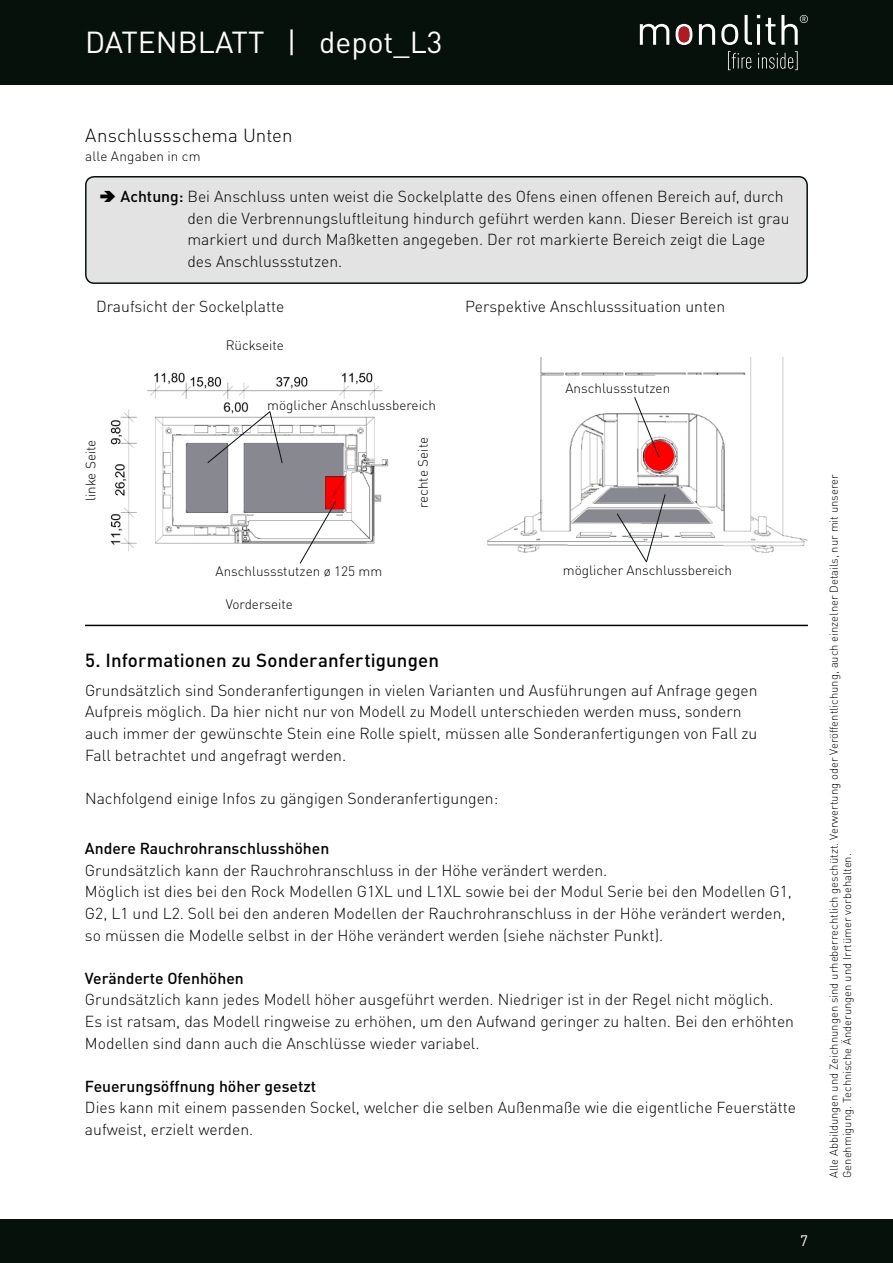
<style>
.page{position:relative;width:893px;height:1263px;background:#fff}
.page>*{position:absolute;margin:0;border:0;box-sizing:border-box;transform-origin:0 0}
.t1{font:30px "DINOT";color:#fff}
.t2{font:500 18.75px "DINOT";letter-spacing:.005em;color:#000}
.t3{font:300 18.75px "DINOT";letter-spacing:.005em;color:#000}
.t4{font:300 15.75px/21.6px "DINOT";color:#000}
.t5{font:500 15.75px "DINOT";color:#000}
.t6{font:15px "DINOT";color:#fff}
.t7{font:300 13.5px "DINOT";color:#000}
.t8{font:300 11.25px/13.5px "DINOT";color:#000}
.s1{font-weight:500}
</style>
<div class="page">
<div style="left:0;top:0;width:893px;height:85px;background:#07110c"></div>
<div style="left:0;top:1219px;width:893px;height:44px;background:#07110c"></div>
<svg style="left:640px;top:24px;width:29px;height:21px"></svg>
<svg style="left:676px;top:24px;width:16px;height:21px"></svg>
<svg style="left:699px;top:24px;width:16px;height:21px"></svg>
<svg style="left:721px;top:24px;width:17px;height:21px"></svg>
<svg style="left:745px;top:15px;width:30px;height:30px"></svg>
<svg style="left:728px;top:51px;width:23px;height:19px"></svg>
<svg style="left:758px;top:51px;width:40px;height:19px"></svg>
<svg style="left:781px;top:15px;width:27px;height:30px"></svg>
<hr style="left:85px;top:625px;width:723px;height:1px;background:#000">
<img style="left:110px;top:372px;width:279px;height:180px">
<svg style="left:207px;top:410px;width:76px;height:54px"></svg>
<svg style="left:299px;top:500px;width:38px;height:64px"></svg>
<img style="left:487px;top:357px;width:321px;height:196px">
<div style="left:644px;top:441px;width:30px;height:30px;background:#fe0000;border-radius:50%"></div>
<svg style="left:634px;top:396px;width:26px;height:62px"></svg>
<svg style="left:573px;top:487px;width:137px;height:76px"></svg>
<div style="left:86px;top:177px;width:721px;height:106px;background:#e4e3e4;border-radius:9px"></div>
<div style="left:85px;top:176px;width:723px;height:108px;border:2px solid #07110c;border-radius:9px"></div>
<h1 class="t1" style="left:85px;top:23px;width:359px">DATENBLATT | depot_L3</h1>
<p class="t3" style="left:85px;top:124px;width:209px">Anschlussschema Unten</p>
<p class="t7" style="left:85px;top:148px;width:117px">alle Angaben in cm</p>
<p class="t4" style="left:187px;top:186px;width:604px;text-indent:-67px"><span class="s1">Achtung:</span> Bei Anschluss unten weist die Sockelplatte des Ofens einen offenen Bereich auf, durch den die Verbrennungsluftleitung hindurch geführt werden kann. Dieser Bereich ist grau markiert und durch Maßketten angegeben. Der rot markierte Bereich zeigt die Lage des Anschlussstutzen.</p>
<p class="t4" style="left:96px;top:295px;width:190px">Draufsicht der Sockelplatte</p>
<p class="t4" style="left:465px;top:295px;width:261px">Perspektive Anschlusssituation unten</p>
<p class="t7" style="left:226px;top:336px;width:60px">Rückseite</p>
<p class="t7" style="left:267px;top:397px;width:170px">möglicher Anschlussbereich</p>
<p class="t7" style="left:82px;top:501px;width:63px;rotate:-90deg">linke Seite</p>
<p class="t7" style="left:415px;top:508px;width:72px;rotate:-90deg">rechte Seite</p>
<p class="t7" style="left:565px;top:379px;width:106px">Anschlussstutzen</p>
<p class="t7" style="left:216px;top:563px;width:168px">Anschlussstutzen ø 125 mm</p>
<p class="t7" style="left:563px;top:562px;width:170px">möglicher Anschlussbereich</p>
<p class="t7" style="left:226px;top:596px;width:69px">Vorderseite</p>
<p class="t2" style="left:85px;top:648px;width:355px">5. Informationen zu Sonderanfertigungen</p>
<p class="t4" style="left:85px;top:679px;width:674px">Grundsätzlich sind Sonderanfertigungen in vielen Varianten und Ausführungen auf Anfrage gegen Aufpreis möglich. Da hier nicht nur von Modell zu Modell unterschieden werden muss, sondern auch immer der gewünschte Stein eine Rolle spielt, müssen alle Sonderanfertigungen von Fall zu Fall betrachtet und angefragt werden.</p>
<p class="t4" style="left:85px;top:787px;width:415px">Nachfolgend einige Infos zu gängigen Sonderanfertigungen:</p>
<p class="t5" style="left:85px;top:838px;width:246px">Andere Rauchrohranschlusshöhen</p>
<p class="t4" style="left:85px;top:859px;width:708px">Grundsätzlich kann der Rauchrohranschluss in der Höhe verändert werden.<br>Möglich ist dies bei den Rock Modellen G1XL und L1XL sowie bei der Modul Serie bei den Modellen G1, G2, L1 und L2. Soll bei den anderen Modellen der Rauchrohranschluss in der Höhe verändert werden, so müssen die Modelle selbst in der Höhe verändert werden (siehe nächster Punkt).</p>
<p class="t5" style="left:85px;top:968px;width:160px">Veränderte Ofenhöhen</p>
<p class="t4" style="left:85px;top:989px;width:711px">Grundsätzlich kann jedes Modell höher ausgeführt werden. Niedriger ist in der Regel nicht möglich.<br>Es ist ratsam, das Modell ringweise zu erhöhen, um den Aufwand geringer zu halten. Bei den erhöhten<br>Modellen sind dann auch die Anschlüsse wieder variabel.</p>
<p class="t5" style="left:85px;top:1076px;width:233px">Feuerungsöffnung höher gesetzt</p>
<p class="t4" style="left:85px;top:1097px;width:713px">Dies kann mit einem passenden Sockel, welcher die selben Außenmaße wie die eigentliche Feuerstätte aufweist, erzielt werden.</p>
<p class="t8" style="left:827px;top:1178px;width:705px;rotate:-90deg">Alle Abbildungen und Zeichnungen sind urheberrechtlich geschützt. Verwertung oder Veröffentlichung, auch einzelner Details, nur mit unserer<br>Genehmigung. Technische Änderungen und Irrtümer vorbehalten.</p>
<p class="t6" style="left:800px;top:1231px;width:9px">7</p>
</div>
